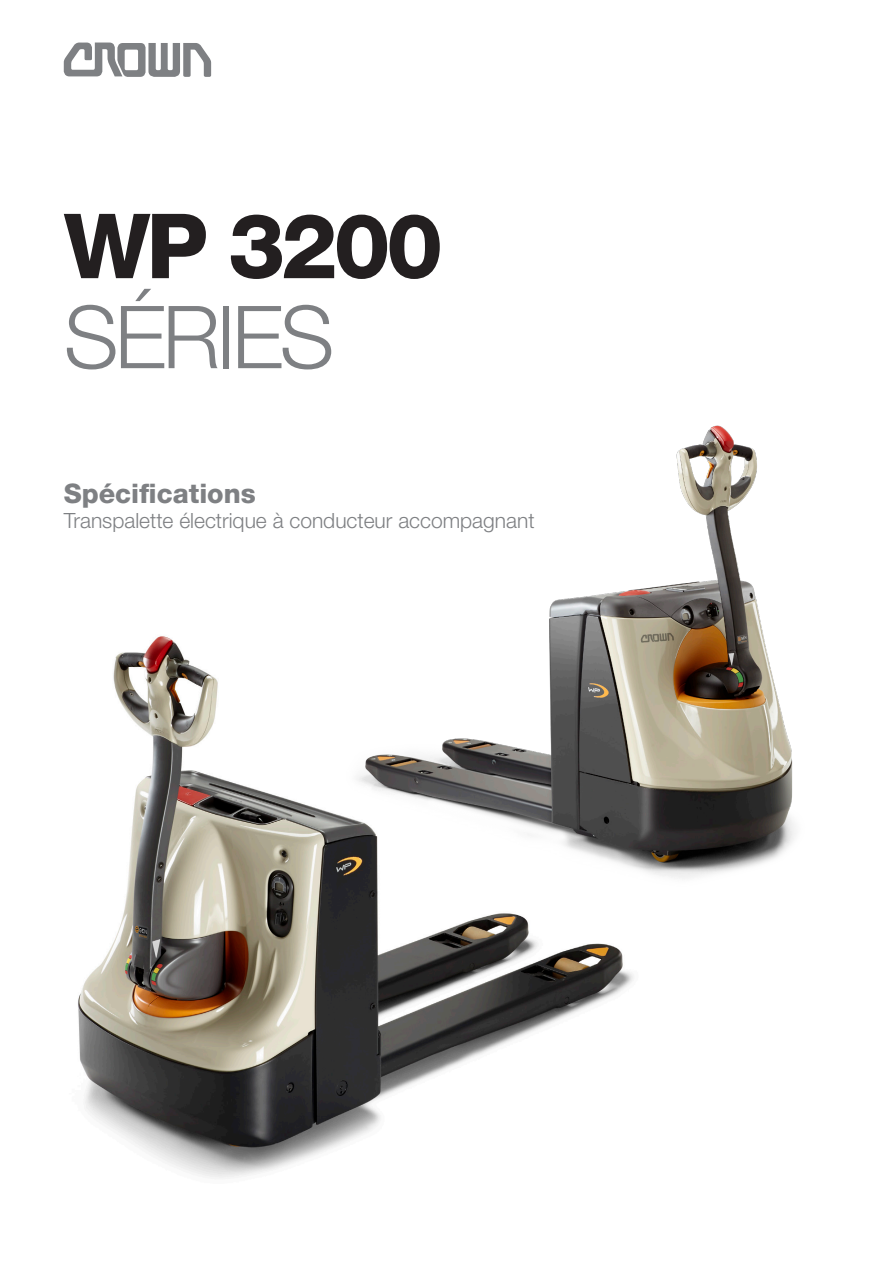
<style>
.page{position:relative;width:893px;height:1263px;background:#fff}
.page>*{position:absolute;margin:0;border:0;box-sizing:border-box;transform-origin:0 0}
.t1{font:800 90px "Helvetica Neue LT Std";letter-spacing:-.045em;color:#231f20}
.t2{font:300 87px "Helvetica Neue LT Std";letter-spacing:-.045em;color:#7e8083}
.t3{font:800 27px "Helvetica Neue LT Std";color:#7e8083}
.t4{font:300 21px "Helvetica Neue LT Std";color:#7e8083}
</style>
<div class="page">
<svg style="left:64px;top:43px;width:147px;height:34px"></svg>
<img style="left:78px;top:636px;width:556px;height:542px">
<img style="left:257px;top:425px;width:539px;height:469px">
<h1 class="t1" style="left:64px;top:193px;width:381px">WP 3200</h1>
<h2 class="t2" style="left:64px;top:284px;width:272px">SÉRIES</h2>
<p class="t3" style="left:64px;top:477px;width:194px">Spécifications</p>
<p class="t4" style="left:64px;top:507px;width:472px">Transpalette électrique à conducteur accompagnant</p>
</div>
